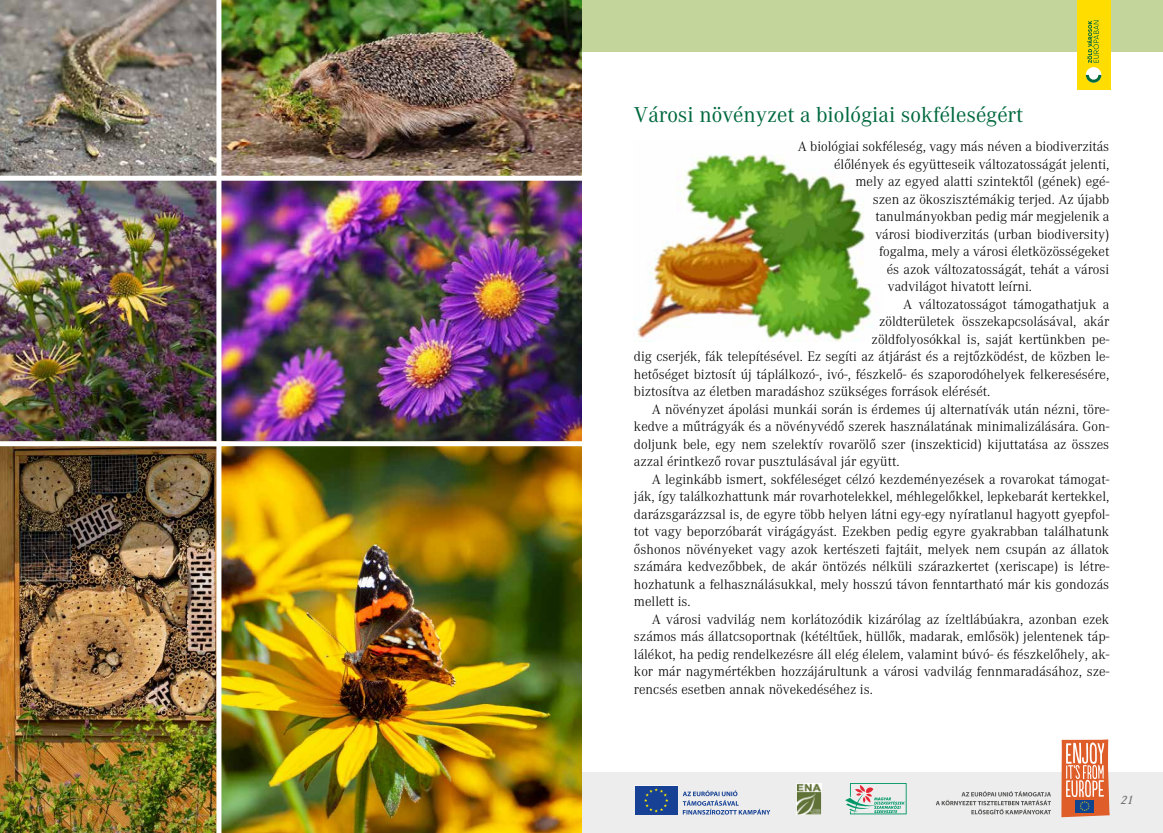
<style>
.page{position:relative;width:1163px;height:833px;background:#fff}
.page>*{position:absolute;margin:0;border:0;box-sizing:border-box;transform-origin:0 0}
.t1{font:22.5px "Corporate Gs Plain";color:#00693f}
.t2{font:14.38px "Corporate Light Gs Plain";color:#000}
.t3{font:italic 12.5px "Corporate Gs";color:#646363}
</style>
<div class="page">
<div style="left:0;top:0;width:1162px;height:52px;background:#c3d59a"></div>
<div style="left:1076px;top:0;width:33px;height:90px;background:#fd0"></div>
<svg style="left:1085px;top:67px;width:16px;height:16px"></svg>
<svg style="left:1085px;top:75px;width:16px;height:8px"></svg>
<svg style="left:1087px;top:20px;width:11px;height:43px"></svg>
<div style="left:0;top:772px;width:1162px;height:61px;background:#ededed"></div>
<svg style="left:635px;top:786px;width:135px;height:28px"></svg>
<svg style="left:1061px;top:739px;width:48px;height:78px;background:#d98464"></svg>
<svg style="left:936px;top:791px;width:114px;height:23px"></svg>
<svg style="left:845px;top:783px;width:61px;height:32px"></svg>
<img style="left:634px;top:154px;width:239px;height:187px">
<img style="left:221px;top:0;width:361px;height:441px">
<img style="left:0;top:181px;width:216px;height:260px">
<img style="left:221px;top:446px;width:360px;height:387px">
<img style="left:0;top:446px;width:216px;height:387px">
<img style="left:0;top:0;width:216px;height:176px">
<div style="left:216px;top:0;width:5px;height:833px;background:#fff"></div>
<div style="left:0;top:176px;width:597px;height:5px;background:#fff"></div>
<h1 class="t1" style="left:634px;top:102px;width:390px">Városi növényzet a biológiai sokféleségért</h1>
<p class="t2" style="left:797px;top:139px;width:313px">A biológiai sokféleség, vagy más néven a biodiverzitás</p>
<p class="t2" style="left:834px;top:156px;width:277px">élôlények és együtteseik változatosságát jelenti,</p>
<p class="t2" style="left:855px;top:174px;width:255px">mely az egyed alatti szintektôl (gének) egé-</p>
<p class="t2" style="left:872px;top:191px;width:238px">szen az ökoszisztémákig terjed. Az újabb</p>
<p class="t2" style="left:875px;top:209px;width:235px">tanulmányokban pedig már megjelenik a</p>
<p class="t2" style="left:875px;top:226px;width:235px">városi biodiverzitás (urban biodiversity)</p>
<p class="t2" style="left:879px;top:244px;width:232px">fogalma, mely a városi életközösségeket</p>
<p class="t2" style="left:886px;top:261px;width:224px">és azok változatosságát, tehát a városi</p>
<p class="t2" style="left:887px;top:278px;width:146px">vadvilágot hivatott leírni.</p>
<p class="t2" style="left:903px;top:296px;width:208px">A változatosságot támogathatjuk a</p>
<p class="t2" style="left:879px;top:313px;width:232px">zöldterületek összekapcsolásával, akár</p>
<p class="t2" style="left:871px;top:331px;width:239px">zöldfolyosókkal is, saját kertünkben pe-</p>
<p class="t2" style="left:634px;top:348px;width:477px">dig cserjék, fák telepítésével. Ez segíti az átjárást és a rejtôzködést, de közben le-</p>
<p class="t2" style="left:634px;top:366px;width:477px">hetôséget biztosít új táplálkozó-, ivó-, fészkelô- és szaporodóhelyek felkeresésére,</p>
<p class="t2" style="left:634px;top:383px;width:358px">biztosítva az életben maradáshoz szükséges források elérését.</p>
<p class="t2" style="left:651px;top:401px;width:459px">A növényzet ápolási munkái során is érdemes új alternatívák után nézni, töre-</p>
<p class="t2" style="left:634px;top:418px;width:477px">kedve a mûtrágyák és a növényvédô szerek használatának minimalizálására. Gon-</p>
<p class="t2" style="left:634px;top:436px;width:477px">doljunk bele, egy nem szelektív rovarölô szer (inszekticid) kijuttatása az összes</p>
<p class="t2" style="left:634px;top:453px;width:267px">azzal érintkezô rovar pusztulásával jár együtt.</p>
<p class="t2" style="left:651px;top:471px;width:459px">A leginkább ismert, sokféleséget célzó kezdeményezések a rovarokat támogat-</p>
<p class="t2" style="left:634px;top:488px;width:477px">ják, így találkozhattunk már rovarhotelekkel, méhlegelôkkel, lepkebarát kertekkel,</p>
<p class="t2" style="left:634px;top:506px;width:477px">darázsgarázzsal is, de egyre több helyen látni egy-egy nyíratlanul hagyott gyepfol-</p>
<p class="t2" style="left:634px;top:523px;width:477px">tot vagy beporzóbarát virágágyást. Ezekben pedig egyre gyakrabban találhatunk</p>
<p class="t2" style="left:634px;top:541px;width:477px">ôshonos növényeket vagy azok kertészeti fajtáit, melyek nem csupán az állatok</p>
<p class="t2" style="left:634px;top:558px;width:477px">számára kedvezôbbek, de akár öntözés nélküli szárazkertet (xeriscape) is létre-</p>
<p class="t2" style="left:634px;top:576px;width:477px">hozhatunk a felhasználásukkal, mely hosszú távon fenntartható már kis gondozás</p>
<p class="t2" style="left:634px;top:593px;width:58px">mellett is.</p>
<p class="t2" style="left:651px;top:611px;width:459px">A városi vadvilág nem korlátozódik kizárólag az ízeltlábúakra, azonban ezek</p>
<p class="t2" style="left:634px;top:628px;width:477px">számos más állatcsoportnak (kétéltûek, hüllôk, madarak, emlôsök) jelentenek táp-</p>
<p class="t2" style="left:634px;top:646px;width:477px">lálékot, ha pedig rendelkezésre áll elég élelem, valamint búvó- és fészkelôhely, ak-</p>
<p class="t2" style="left:634px;top:663px;width:477px">kor már nagymértékben hozzájárultunk a városi vadvilág fennmaradásához, sze-</p>
<p class="t2" style="left:634px;top:681px;width:240px">rencsés esetben annak növekedéséhez is.</p>
<p class="t3" style="left:1120px;top:792px;width:14px">21</p>
</div>
